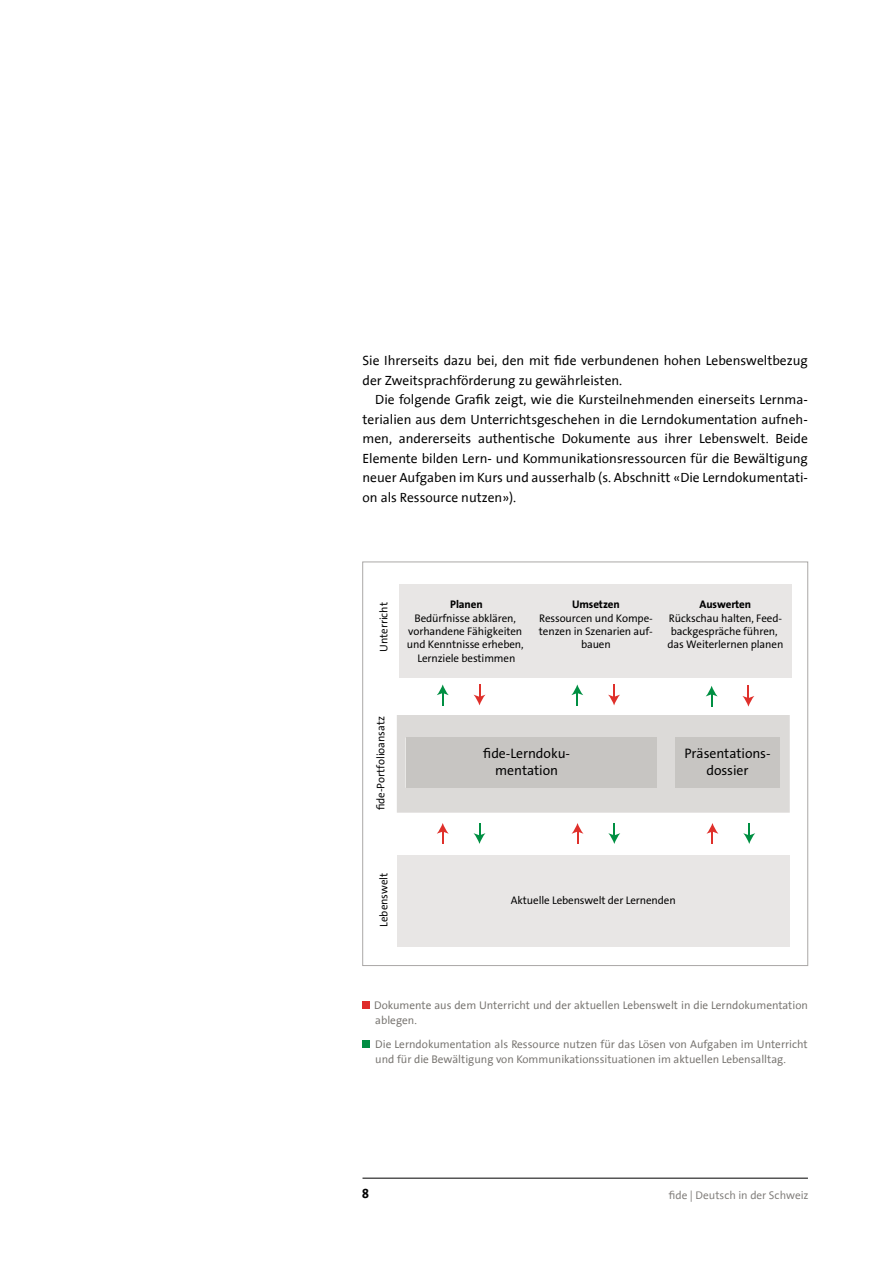
<style>
.page{position:relative;width:893px;height:1263px;background:#fff}
.page>*{position:absolute;margin:0;border:0;box-sizing:border-box;transform-origin:0 0}
.t1{font:13.8px/16.5px "The Sans Office";letter-spacing:-.005em;color:#000;text-align:center}
.t2{font:13.5px/19.5px "The Sans Office";color:#000}
.t3{font:700 13.5px "The Sans Office";color:#000}
.t4{font:11.25px/15px "The Sans Office";color:#777470}
.t5{font:11.25px "The Sans Office";color:#817e7b}
.t6{font:11.1px/13.2px "The Sans Office";letter-spacing:-.01em;color:#000;text-align:center}
.t7{font:700 11.1px "The Sans Office";letter-spacing:-.01em;color:#000}
</style>
<div class="page">
<hr style="left:362px;top:1178px;width:446px;height:1px;background:#000">
<div style="left:399px;top:584px;width:392px;height:94px;background:#e8e6e5"></div>
<div style="left:397px;top:855px;width:393px;height:92px;background:#e8e6e5"></div>
<div style="left:397px;top:715px;width:393px;height:98px;background:#dcdad8"></div>
<div style="left:406px;top:738px;width:250px;height:50px;background:#c7c5c2"></div>
<div style="left:675px;top:737px;width:105px;height:51px;background:#c7c5c2"></div>
<svg style="left:742px;top:686px;width:12px;height:21px"></svg>
<svg style="left:608px;top:684px;width:12px;height:21px"></svg>
<svg style="left:474px;top:684px;width:11px;height:21px"></svg>
<svg style="left:437px;top:823px;width:12px;height:21px"></svg>
<svg style="left:572px;top:823px;width:11px;height:21px"></svg>
<svg style="left:706px;top:823px;width:12px;height:21px"></svg>
<svg style="left:706px;top:686px;width:12px;height:21px"></svg>
<svg style="left:571px;top:684px;width:12px;height:21px"></svg>
<svg style="left:437px;top:684px;width:12px;height:21px"></svg>
<svg style="left:743px;top:823px;width:12px;height:21px"></svg>
<svg style="left:608px;top:823px;width:12px;height:21px"></svg>
<svg style="left:473px;top:823px;width:12px;height:21px"></svg>
<div style="left:362px;top:1001px;width:8px;height:8px;background:#df2b2a"></div>
<div style="left:362px;top:1040px;width:8px;height:8px;background:#008d43"></div>
<p class="t2" style="left:362px;top:351px;width:447px">Sie Ihrerseits dazu bei, den mit fide verbundenen hohen Lebensweltbezug der Zweitsprachförderung zu gewährleisten.</p>
<p class="t2" style="left:362px;top:390px;width:447px;text-align:justify;text-indent:13px">Die folgende Grafik zeigt, wie die Kursteilnehmenden einerseits Lernma&shy;terialien aus dem Unterrichtsgeschehen in die Lerndokumentation aufneh&shy;men, andererseits authentische Dokumente aus ihrer Lebenswelt. Beide Elemente bilden Lern- und Kommunikationsressourcen für die Bewältigung neuer Aufgaben im Kurs und ausserhalb (s. Abschnitt «Die Lerndokumentati&shy;on als Ressource nutzen»).</p>
<p class="t6" style="left:378px;top:652px;width:51px;rotate:-90deg">Unterricht</p>
<p class="t7" style="left:450px;top:599px;width:34px">Planen</p>
<p class="t6" style="left:407px;top:612px;width:118px">Bedürfnisse abklären, vorhandene Fähigkeiten und Kenntnisse erheben,<br>Lernziele bestimmen</p>
<p class="t7" style="left:572px;top:599px;width:49px">Umsetzen</p>
<p class="t6" style="left:539px;top:612px;width:115px">Ressourcen und Kompe&shy;tenzen in Szenarien auf&shy;bauen</p>
<p class="t7" style="left:700px;top:599px;width:53px">Auswerten</p>
<p class="t6" style="left:667px;top:612px;width:117px;text-align:left">Rückschau halten, Feed&shy;backgespräche führen, das Weiterlernen planen</p>
<p class="t6" style="left:374px;top:810px;width:96px;rotate:-90deg">fide-Portfolioansatz</p>
<p class="t1" style="left:483px;top:746px;width:88px">fide-Lerndoku&shy;mentation</p>
<p class="t1" style="left:684px;top:746px;width:88px">Präsentations&shy;dossier</p>
<p class="t6" style="left:378px;top:927px;width:56px;rotate:-90deg">Lebenswelt</p>
<p class="t6" style="left:511px;top:894px;width:166px">Aktuelle Lebenswelt der Lernenden</p>
<p class="t4" style="left:374px;top:998px;width:435px">Dokumente aus dem Unterricht und der aktuellen Lebenswelt in die Lerndokumentation ablegen.</p>
<p class="t4" style="left:375px;top:1037px;width:434px">Die Lerndokumentation als Ressource nutzen für das Lösen von Aufgaben im Unterricht und für die Bewältigung von Kommunikationssituationen im aktuellen Lebensalltag.</p>
<p class="t3" style="left:362px;top:1186px;width:9px">8</p>
<p class="t5" style="left:669px;top:1189px;width:141px">fide | Deutsch in der Schweiz</p>
</div>
